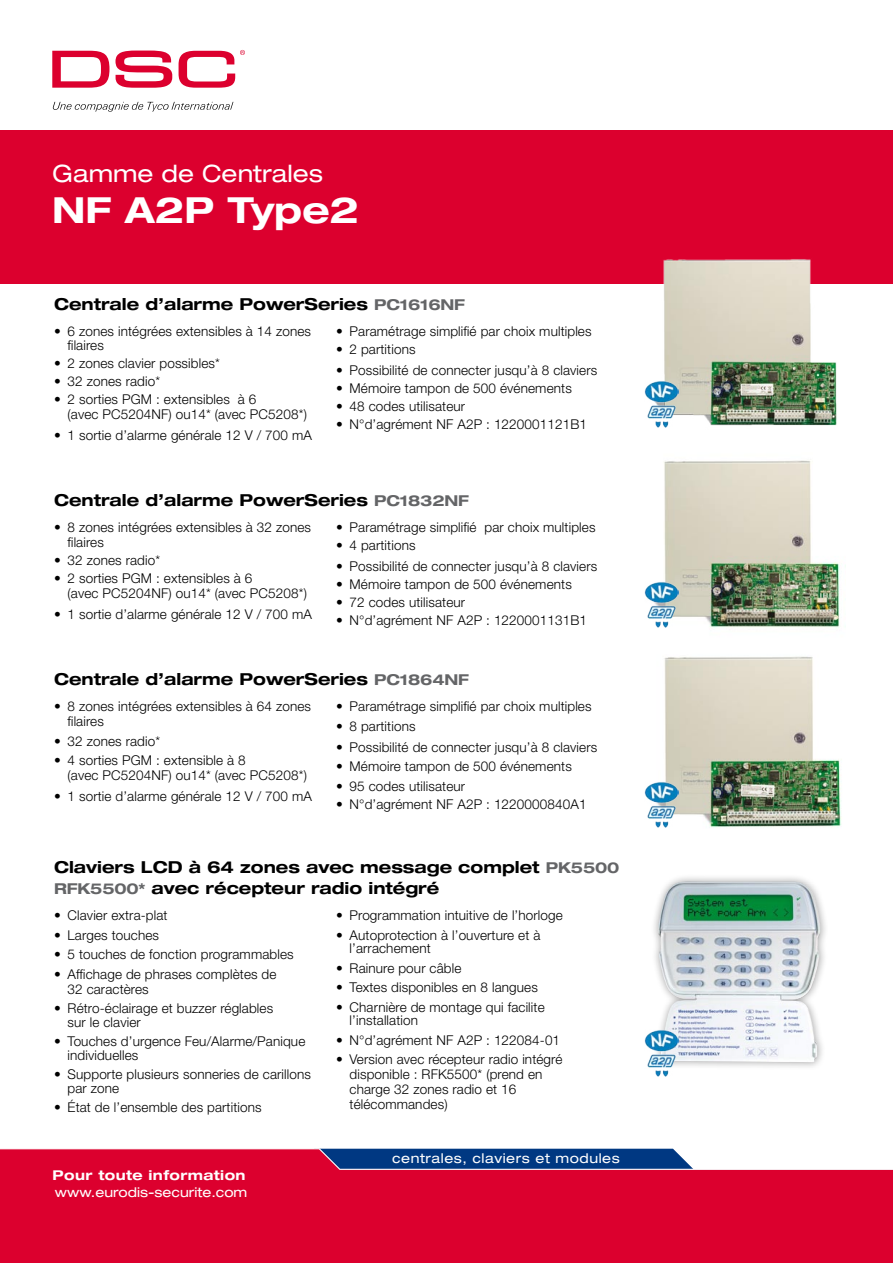
<style>
.page{position:relative;width:893px;height:1263px;background:#fff}
.page>*{position:absolute;margin:0;border:0;box-sizing:border-box;transform-origin:0 0}
.t1{font:700 expanded 36px "Helvetica Neue LT Std";color:#fff}
.t2{font:expanded 24px "Helvetica Neue LT Std";color:#fff}
.t3{font:700 expanded 16.5px/21px "Helvetica Neue LT Pro";color:#000}
.t4{font:300 13.5px/15px "Helvetica Neue LT Std";letter-spacing:.01em;color:#000}
.t5{font:expanded 13.5px "Helvetica Neue LT Std";letter-spacing:.04em;color:#fff}
.t6{font:expanded 13.5px "Helvetica Neue LT Std";color:#fff}
.t7{font:700 expanded 13.5px "Helvetica Neue LT Pro";letter-spacing:.03em;color:#fff}
.s1{font-size:15px;color:#646567}
</style>
<div class="page">
<div style="left:0;top:130px;width:893px;height:153px;background:#dc002e"></div>
<svg style="left:0;top:1148px;width:893px;height:115px;background:#ce123f"></svg>
<svg style="left:52px;top:51px;width:57px;height:37px"></svg>
<svg style="left:115px;top:51px;width:57px;height:37px"></svg>
<svg style="left:179px;top:50px;width:66px;height:38px"></svg>
<svg style="left:53px;top:102px;width:180px;height:10px"></svg>
<img style="left:638px;top:259px;width:209px;height:169px">
<img style="left:664px;top:460px;width:182px;height:168px">
<img style="left:664px;top:656px;width:177px;height:172px">
<div style="left:649px;top:873px;width:179px;height:197px;background:#000;opacity:.35"></div>
<img style="left:658px;top:881px;width:163px;height:181px">
<div style="left:54px;top:861px;width:606px;height:33px;background:#fff"></div>
<img style="left:644px;top:381px;width:35px;height:46px">
<img style="left:644px;top:581px;width:35px;height:47px">
<img style="left:644px;top:781px;width:35px;height:47px">
<img style="left:644px;top:1030px;width:35px;height:46px">
<h2 class="t2" style="left:52px;top:159px;width:272px">Gamme de Centrales</h2>
<h1 class="t1" style="left:52px;top:188px;width:308px">NF A2P Type2</h1>
<p class="t3" style="left:54px;top:293px;width:413px">Centrale d’alarme PowerSeries <span class="s1">PC1616NF</span></p>
<p class="t4" style="left:68px;top:324px;width:245px;line-height:13.5px;text-indent:-14px">• 6 zones intégrées extensibles à 14 zones filaires</p>
<p class="t4" style="left:54px;top:355px;width:167px">• 2 zones clavier possibles*</p>
<p class="t4" style="left:54px;top:373px;width:108px">• 32 zones radio*</p>
<p class="t4" style="left:68px;top:391px;width:241px;text-indent:-14px">• 2 sorties PGM : extensibles à 6<br>(avec PC5204NF) ou14* (avec PC5208*)</p>
<p class="t4" style="left:54px;top:427px;width:259px">• 1 sortie d’alarme générale 12 V / 700 mA</p>
<p class="t4" style="left:336px;top:324px;width:257px">• Paramétrage simplifié par choix multiples</p>
<p class="t4" style="left:336px;top:342px;width:81px">• 2 partitions</p>
<p class="t4" style="left:336px;top:363px;width:263px">• Possibilité de connecter jusqu’à 8 claviers</p>
<p class="t4" style="left:336px;top:381px;width:237px">• Mémoire tampon de 500 événements</p>
<p class="t4" style="left:336px;top:399px;width:131px">• 48 codes utilisateur</p>
<p class="t4" style="left:336px;top:417px;width:252px">• N°d’agrément NF A2P : 1220001121B1</p>
<p class="t3" style="left:54px;top:489px;width:416px">Centrale d’alarme PowerSeries <span class="s1">PC1832NF</span></p>
<p class="t4" style="left:68px;top:519px;width:245px;text-indent:-14px">• 8 zones intégrées extensibles à 32 zones filaires</p>
<p class="t4" style="left:54px;top:552px;width:108px">• 32 zones radio*</p>
<p class="t4" style="left:68px;top:570px;width:241px;text-indent:-14px">• 2 sorties PGM : extensibles à 6<br>(avec PC5204NF) ou14* (avec PC5208*)</p>
<p class="t4" style="left:54px;top:606px;width:259px">• 1 sortie d’alarme générale 12 V / 700 mA</p>
<p class="t4" style="left:336px;top:519px;width:261px">• Paramétrage simplifié par choix multiples</p>
<p class="t4" style="left:336px;top:537px;width:81px">• 4 partitions</p>
<p class="t4" style="left:336px;top:558px;width:263px">• Possibilité de connecter jusqu’à 8 claviers</p>
<p class="t4" style="left:336px;top:576px;width:237px">• Mémoire tampon de 500 événements</p>
<p class="t4" style="left:336px;top:594px;width:131px">• 72 codes utilisateur</p>
<p class="t4" style="left:336px;top:612px;width:252px">• N°d’agrément NF A2P : 1220001131B1</p>
<p class="t3" style="left:54px;top:668px;width:416px">Centrale d’alarme PowerSeries <span class="s1">PC1864NF</span></p>
<p class="t4" style="left:68px;top:698px;width:245px;text-indent:-14px">• 8 zones intégrées extensibles à 64 zones filaires</p>
<p class="t4" style="left:54px;top:733px;width:108px">• 32 zones radio*</p>
<p class="t4" style="left:68px;top:752px;width:241px;text-indent:-14px">• 4 sorties PGM : extensible à 8<br>(avec PC5204NF) ou14* (avec PC5208*)</p>
<p class="t4" style="left:54px;top:788px;width:259px">• 1 sortie d’alarme générale 12 V / 700 mA</p>
<p class="t4" style="left:336px;top:698px;width:257px">• Paramétrage simplifié par choix multiples</p>
<p class="t4" style="left:336px;top:718px;width:81px">• 8 partitions</p>
<p class="t4" style="left:336px;top:739px;width:263px">• Possibilité de connecter jusqu’à 8 claviers</p>
<p class="t4" style="left:336px;top:758px;width:237px">• Mémoire tampon de 500 événements</p>
<p class="t4" style="left:336px;top:778px;width:131px">• 95 codes utilisateur</p>
<p class="t4" style="left:336px;top:796px;width:252px">• N°d’agrément NF A2P : 1220000840A1</p>
<p class="t3" style="left:54px;top:856px;width:567px">Claviers LCD à 64 zones avec message complet <span class="s1">PK5500<br>RFK5500*</span> avec récepteur radio intégré</p>
<p class="t4" style="left:54px;top:908px;width:115px">• Clavier extra-plat</p>
<p class="t4" style="left:54px;top:927px;width:107px">• Larges touches</p>
<p class="t4" style="left:54px;top:947px;width:241px">• 5 touches de fonction programmables</p>
<p class="t4" style="left:68px;top:966px;width:210px;text-indent:-14px">• Affichage de phrases complètes de<br>32 caractères</p>
<p class="t4" style="left:68px;top:1001px;width:207px;line-height:13.5px;text-indent:-14px">• Rétro-éclairage et buzzer réglables sur le clavier</p>
<p class="t4" style="left:68px;top:1034px;width:239px;line-height:13.5px;text-indent:-14px">• Touches d’urgence Feu/Alarme/Panique individuelles</p>
<p class="t4" style="left:68px;top:1067px;width:245px;line-height:13.5px;text-indent:-14px">• Supporte plusieurs sonneries de carillons par zone</p>
<p class="t4" style="left:54px;top:1100px;width:209px">• État de l’ensemble des partitions</p>
<p class="t7" style="left:53px;top:1167px;width:194px">Pour toute information</p>
<p class="t6" style="left:55px;top:1183px;width:194px">www.eurodis-securite.com</p>
<p class="t4" style="left:336px;top:908px;width:228px">• Programmation intuitive de l’horloge</p>
<p class="t4" style="left:350px;top:928px;width:192px;line-height:13.5px;text-indent:-14px">• Autoprotection à l’ouverture et à l’arrachement</p>
<p class="t4" style="left:336px;top:960px;width:127px">• Rainure pour câble</p>
<p class="t4" style="left:336px;top:980px;width:203px">• Textes disponibles en 8 langues</p>
<p class="t4" style="left:350px;top:1000px;width:197px;line-height:13.5px;text-indent:-14px">• Charnière de montage qui facilite l’installation</p>
<p class="t4" style="left:336px;top:1032px;width:226px">• N°d’agrément NF A2P : 122084-01</p>
<p class="t4" style="left:350px;top:1052px;width:214px;text-indent:-14px">• Version avec récepteur radio intégré disponible : RFK5500* (prend en charge 32 zones radio et 16 télécommandes)</p>
<p class="t5" style="left:392px;top:1150px;width:229px">centrales, claviers et modules</p>
</div>
